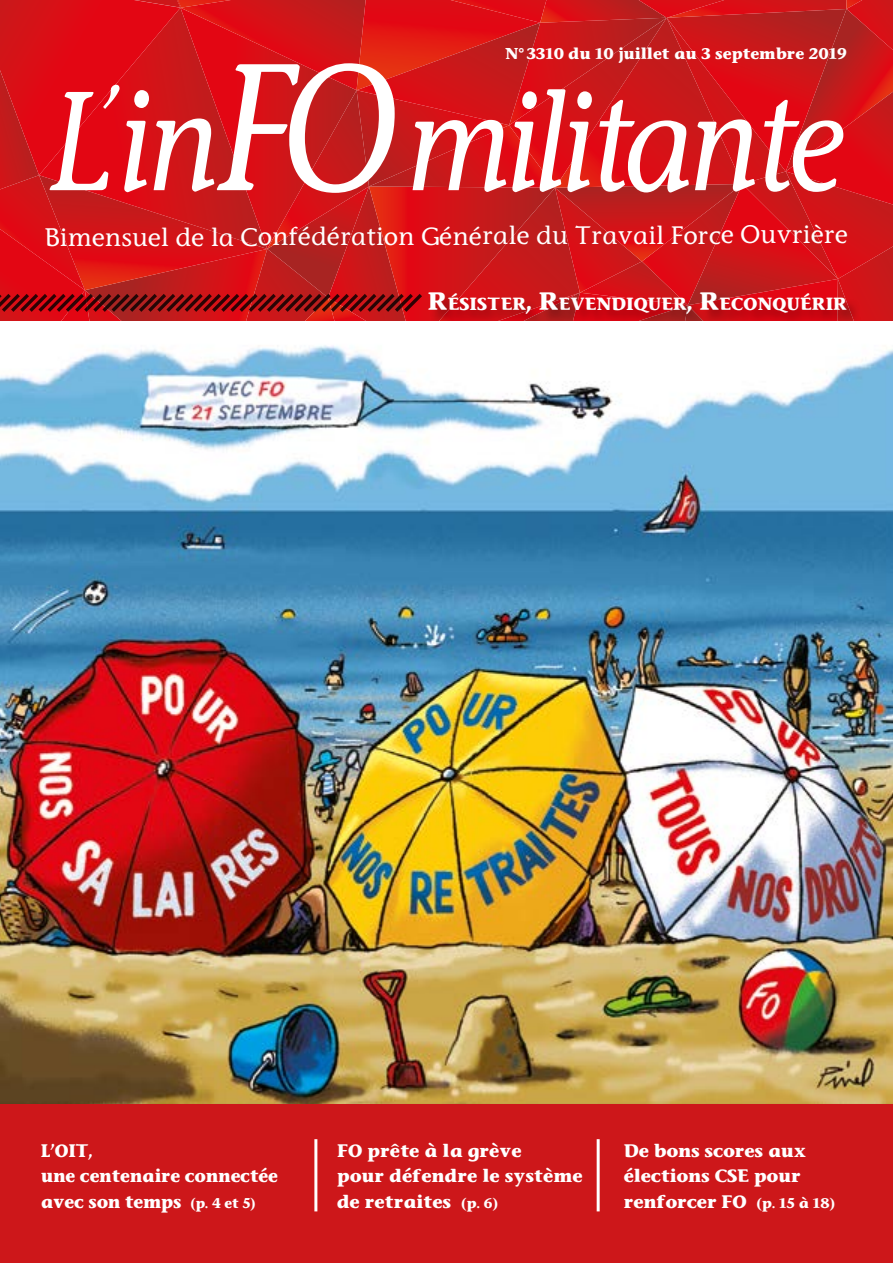
<style>
.page{position:relative;width:893px;height:1263px;background:#fff}
.page>*{position:absolute;margin:0;border:0;box-sizing:border-box;transform-origin:0 0}
.t1{font:italic 500 131.7px "Stone Inf";letter-spacing:-.075em;color:#fff;scale:.88 1}
.t2{font:500 24px "Stone Inf";letter-spacing:.005em;color:#fff}
.t3{font:700 17.25px/25.5px "Stone Inf";letter-spacing:-.01em;color:#fff}
.t4{font:700 17.25px/25.5px "Stone Inf";letter-spacing:-.01em;color:#fff;scale:.96 1}
.t5{font:700 16.8px "Stone Inf";color:#fff}
.t6{font:700 15px "Stone Inf";color:#fff}
.s1{font-size:133.35px}
.s2{font-size:171px}
.s3{font-size:24px}
.s4{font-size:13.5px}
</style>
<div class="page">
<div style="left:0;top:1103px;width:893px;height:160px;background:#cd171a"></div>
<svg style="left:0;top:0;width:893px;height:321px;background:#cf1418"></svg>
<hr style="left:314px;top:1139px;width:3px;height:72px;background:#fff">
<hr style="left:597px;top:1139px;width:3px;height:72px;background:#fff">
<img style="left:0;top:345px;width:893px;height:758px">
<p class="t6" style="left:505px;top:43px;width:343px">N° 3310 du 10 juillet au 3 septembre 2019</p>
<h1 class="t1" style="left:45px;top:59px;width:904px"><span class="s1">L</span><sup>’</sup><span class="s1">in</span><span class="s2">FO</span> militante</h1>
<h2 class="t2" style="left:45px;top:221px;width:805px">Bimensuel de la Confédération Générale du Travail Force Ouvrière</h2>
<p class="t5" style="left:428px;top:293px;width:421px"><span class="s3">R</span>ÉSISTER<span class="s3">,</span> <span class="s3">R</span>EVENDIQUER<span class="s3">,</span> <span class="s3">R</span>ECONQUÉRIR</p>
<p class="t3" style="left:337px;top:1137px;width:247px">FO prête à la grève<br>pour défendre le système de retraites <span class="s4">(p. 6)</span></p>
<p class="t4" style="left:41px;top:1137px;width:249px">L’OIT,<br>une centenaire connectée avec son temps <span class="s4">(p. 4 et 5)</span></p>
<p class="t3" style="left:624px;top:1137px;width:213px">De bons scores aux élections CSE pour renforcer FO <span class="s4">(p. 15 à 18)</span></p>
</div>
